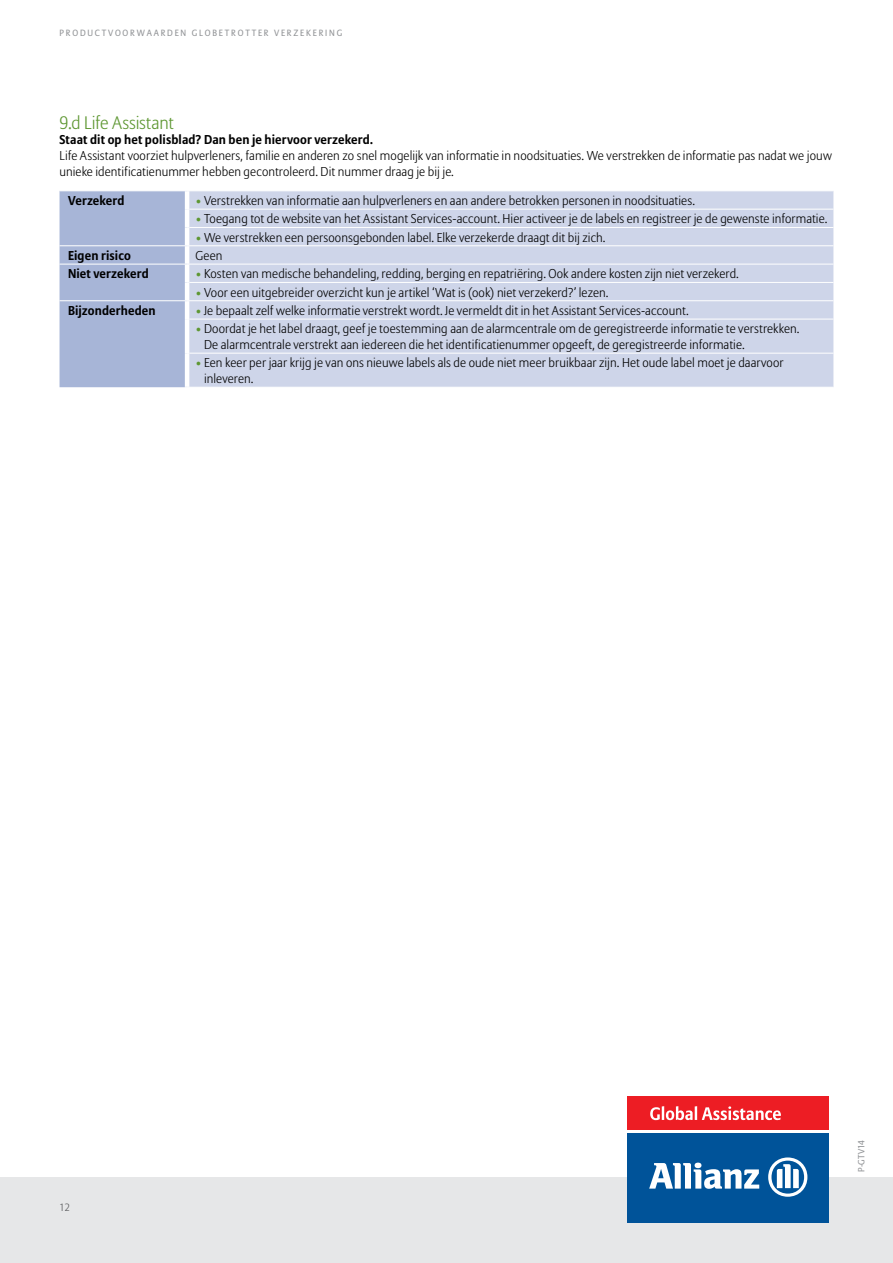
<style>
.page{position:relative;width:893px;height:1263px;background:#fff}
.page>*{position:absolute;margin:0;border:0;box-sizing:border-box;transform-origin:0 0}
.t1{font:300 18px "Allianz Sans";letter-spacing:-.015em;color:#5e9732}
.t2{font:300 12.75px/15.8px "Allianz Sans";letter-spacing:.005em;color:#000}
.t3{font:700 12.75px "Allianz Sans";letter-spacing:.01em;color:#000}
.t4{font:300 10.5px "Allianz Sans";color:#58595b}
.t5{font:9px "Allianz Sans";letter-spacing:.2em;color:#939598}
.s1{font-size:12px;color:#5e9732}
</style>
<div class="page">
<div style="left:0;top:1178px;width:893px;height:85px;background:#e6e7e8"></div>
<div style="left:627px;top:1096px;width:202px;height:34px;background:#ed1d24"></div>
<div style="left:627px;top:1133px;width:202px;height:90px;background:#005399"></div>
<svg style="left:649px;top:1162px;width:110px;height:27px"></svg>
<svg style="left:768px;top:1157px;width:39px;height:40px"></svg>
<svg style="left:650px;top:1106px;width:131px;height:14px"></svg>
<div style="left:60px;top:191px;width:125px;height:196px;background:#a7b5d7"></div>
<div style="left:189px;top:191px;width:644px;height:196px;background:#ced5e9"></div>
<hr style="left:60px;top:245px;width:127px;height:1px;background:#fff">
<hr style="left:187px;top:245px;width:646px;height:1px;background:#fff">
<hr style="left:60px;top:264px;width:127px;height:1px;background:#fff">
<hr style="left:187px;top:264px;width:646px;height:1px;background:#fff">
<hr style="left:189px;top:282px;width:644px;height:1px;background:#fff">
<hr style="left:189px;top:209px;width:644px;height:1px;background:#fff">
<hr style="left:189px;top:227px;width:644px;height:1px;background:#fff">
<hr style="left:189px;top:353px;width:644px;height:1px;background:#fff">
<hr style="left:189px;top:319px;width:644px;height:1px;background:#fff">
<hr style="left:60px;top:300px;width:127px;height:1px;background:#fff">
<hr style="left:187px;top:300px;width:646px;height:1px;background:#fff">
<p class="t5" style="left:60px;top:27px;width:167px">PRODUCTVOORWAARDEN GLOBETROTTER</p>
<p class="t5" style="left:274px;top:27px;width:7px">VER</p>
<p class="t5" style="left:293px;top:27px;width:43px">ZEKER ING</p>
<h1 class="t1" style="left:60px;top:111px;width:116px">9.d Life Assistant</h1>
<p class="t3" style="left:60px;top:132px;width:315px">Staat dit op het polisblad? Dan ben je hiervoor verzekerd.</p>
<p class="t2" style="left:60px;top:148px;width:774px">Life Assistant voorziet hulpverleners, familie en anderen zo snel mogelijk van informatie in noodsituaties. We verstrekken de informatie pas nadat we jouw unieke identificatienummer hebben gecontroleerd. Dit nummer draag je bij je.</p>
<p class="t3" style="left:68px;top:193px;width:58px">Verzekerd</p>
<p class="t2" style="left:196px;top:192px;width:501px"><span class="s1">•</span> Verstrekken van informatie aan hulpverleners en aan andere betrokken personen in noodsituaties.</p>
<p class="t2" style="left:196px;top:211px;width:633px"><span class="s1">•</span> Toegang tot de website van het Assistant Services-account. Hier activeer je de labels en registreer je de gewenste informatie.</p>
<p class="t2" style="left:196px;top:229px;width:411px"><span class="s1">•</span> We verstrekken een persoonsgebonden label. Elke verzekerde draagt dit bij zich.</p>
<p class="t3" style="left:68px;top:248px;width:64px">Eigen risico</p>
<p class="t2" style="left:196px;top:247px;width:28px">Geen</p>
<p class="t3" style="left:68px;top:266px;width:82px">Niet verzekerd</p>
<p class="t2" style="left:196px;top:266px;width:545px"><span class="s1">•</span> Kosten van medische behandeling, redding, berging en repatriëring. Ook andere kosten zijn niet verzekerd.</p>
<p class="t2" style="left:196px;top:284px;width:414px"><span class="s1">•</span> Voor een uitgebreider overzicht kun je artikel ‘Wat is (ook) niet verzekerd?’ lezen.</p>
<p class="t3" style="left:68px;top:303px;width:89px">Bijzonderheden</p>
<p class="t2" style="left:196px;top:302px;width:494px"><span class="s1">•</span> Je bepaalt zelf welke informatie verstrekt wordt. Je vermeldt dit in het Assistant Services-account.</p>
<p class="t2" style="left:204px;top:321px;width:597px;text-indent:-9px"><span class="s1">•</span> Doordat je het label draagt, geef je toestemming aan de alarmcentrale om de geregistreerde informatie te verstrekken.<br>De alarmcentrale verstrekt aan iedereen die het identificatienummer opgeeft, de geregistreerde informatie.</p>
<p class="t2" style="left:204px;top:355px;width:581px;text-indent:-9px"><span class="s1">•</span> Een keer per jaar krijg je van ons nieuwe labels als de oude niet meer bruikbaar zijn. Het oude label moet je daarvoor inleveren.</p>
<p class="t4" style="left:60px;top:1201px;width:12px">12</p>
<p class="t5" style="left:856px;top:1172px;width:34px;rotate:-90deg">P-GTV14</p>
</div>
